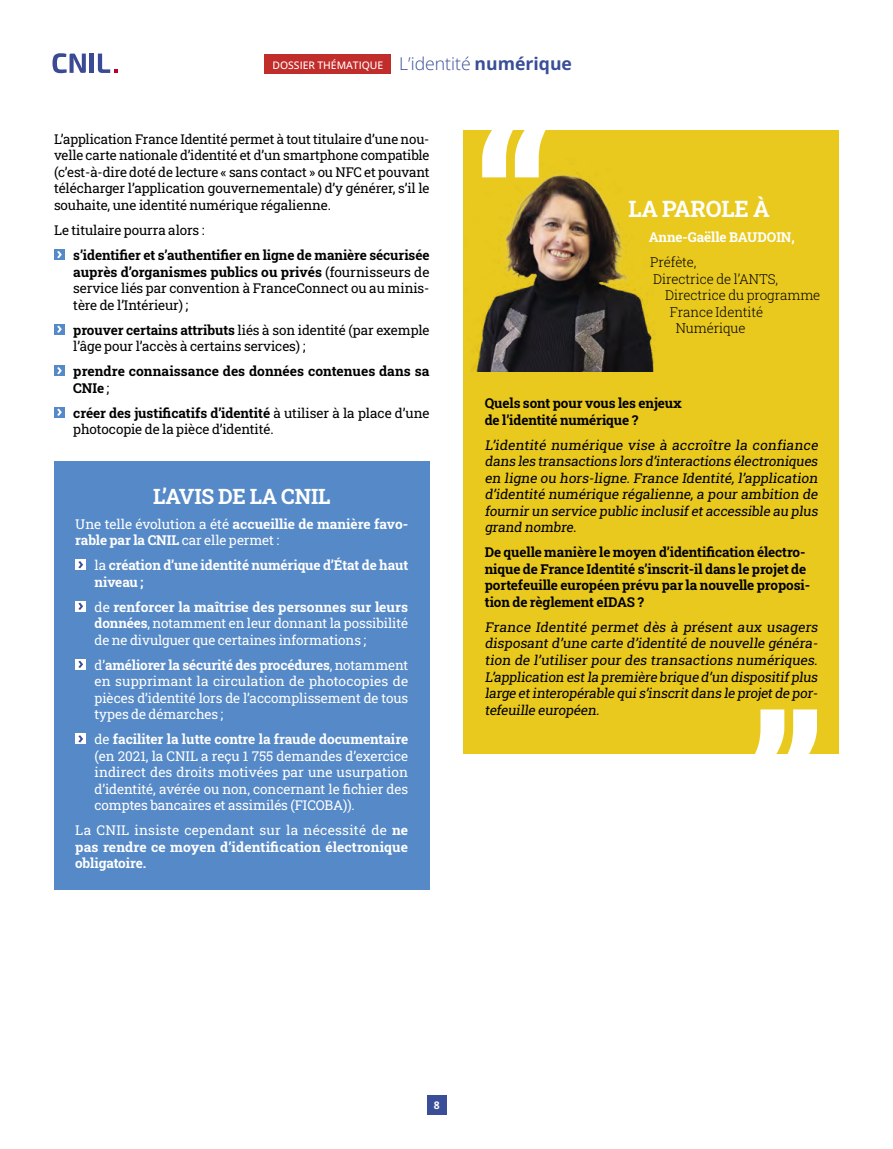
<style>
.page{position:relative;width:893px;height:1149px;background:#fff}
.page>*{position:absolute;margin:0;border:0;box-sizing:border-box;transform-origin:0 0}
.t1{font:700 22.5px "Roboto Slab";letter-spacing:-.005em;color:#fff}
.t2{font:700 21px "Roboto Slab";letter-spacing:-.005em;color:#fff}
.t3{font:13.5px/16.5px "Roboto Slab";letter-spacing:-.005em;color:#000;text-align:justify}
.t4{font:13.5px/16.5px "Roboto Slab";letter-spacing:-.005em;color:#fff;text-align:justify}
.t5{font:700 13.5px/16.5px "Roboto Slab";letter-spacing:-.005em;color:#000}
.t6{font:700 13.5px/16.5px "Roboto Slab";letter-spacing:-.005em;color:#fff}
.t7{font:300 13.5px "Roboto Slab";letter-spacing:-.005em;color:#000}
.t8{font:500 10.35px "Open Sans";color:#fff}
.t9{font:700 10.35px "Open Sans";color:#fff}
.s1{font-weight:300;font-size:17.55px;color:#3a4d98}
.s2{font-weight:700;font-size:17.55px;color:#3a4d98}
.s3{font-weight:400}
.s4{font-weight:700}
</style>
<div class="page">
<svg style="left:52px;top:53px;width:34px;height:20px"></svg>
<hr style="left:90px;top:54px;width:4px;height:19px;background:#3a4a95">
<svg style="left:98px;top:54px;width:19px;height:19px"></svg>
<div style="left:265px;top:54px;width:126px;height:20px;background:#c12d2a"></div>
<div style="left:427px;top:1094px;width:19px;height:20px;background:#3a4d98"></div>
<div style="left:54px;top:249px;width:11px;height:11px;background:#5589c7"></div>
<svg style="left:57px;top:251px;width:5px;height:7px"></svg>
<div style="left:54px;top:323px;width:11px;height:11px;background:#5589c7"></div>
<svg style="left:57px;top:325px;width:5px;height:8px"></svg>
<div style="left:54px;top:365px;width:11px;height:11px;background:#5589c7"></div>
<svg style="left:57px;top:367px;width:5px;height:7px"></svg>
<div style="left:54px;top:406px;width:11px;height:11px;background:#5589c7"></div>
<svg style="left:57px;top:408px;width:5px;height:8px"></svg>
<div style="left:54px;top:460px;width:375px;height:429px;background:#5589c7"></div>
<div style="left:75px;top:559px;width:11px;height:11px;background:#fff"></div>
<svg style="left:78px;top:561px;width:5px;height:7px"></svg>
<div style="left:75px;top:600px;width:11px;height:11px;background:#fff"></div>
<svg style="left:78px;top:602px;width:5px;height:7px"></svg>
<div style="left:75px;top:658px;width:11px;height:11px;background:#fff"></div>
<svg style="left:78px;top:660px;width:5px;height:7px"></svg>
<div style="left:75px;top:733px;width:11px;height:11px;background:#fff"></div>
<svg style="left:78px;top:735px;width:5px;height:7px"></svg>
<div style="left:463px;top:130px;width:376px;height:623px;background:#e9c91e"></div>
<img style="left:473px;top:173px;width:181px;height:199px">
<svg style="left:482px;top:130px;width:65px;height:47px"></svg>
<svg style="left:753px;top:709px;width:64px;height:45px"></svg>
<p class="t8" style="left:272px;top:59px;width:301px">DOSSIER THÉMATIQUE <span class="s1">L’identité</span> <span class="s2">numérique</span></p>
<p class="t3" style="left:54px;top:130px;width:377px">L’application France Identité permet à tout titulaire d’une nou&shy;velle carte nationale d’identité et d’un smartphone compatible (c’est-à-dire doté de lecture « sans contact » ou NFC et pouvant télécharger l’application gouvernementale) d’y générer, s’il le souhaite, une identité numérique régalienne.</p>
<p class="t3" style="left:54px;top:221px;width:152px">Le titulaire pourra alors :</p>
<p class="t5" style="left:73px;top:246px;width:358px;text-align:justify">s’identifier et s’authentifier en ligne de manière sécurisée auprès d’organismes publics ou privés <span class="s3">(fournisseurs de service liés par convention à FranceConnect ou au minis&shy;tère de l’Intérieur) ;</span></p>
<p class="t3" style="left:73px;top:321px;width:358px"><span class="s4">prouver certains attributs</span> liés à son identité (par exemple l’âge pour l’accès à certains services) ;</p>
<p class="t5" style="left:73px;top:362px;width:358px">prendre connaissance des données contenues dans sa<br>CNIe <span class="s3">;</span></p>
<p class="t3" style="left:73px;top:404px;width:358px"><span class="s4">créer des justificatifs d’identité</span> à utiliser à la place d’une photocopie de la pièce d’identité.</p>
<h2 class="t2" style="left:153px;top:481px;width:179px">L’AVIS DE LA CNIL</h2>
<p class="t6" style="left:75px;top:515px;width:334px"><span class="s3">Une telle évolution a été</span> accueillie de manière favo&shy;rable par la CNIL <span class="s3">car elle permet :</span></p>
<p class="t6" style="left:95px;top:556px;width:315px"><span class="s3">la</span> création d’une identité numérique d’État de haut niveau ;</p>
<p class="t4" style="left:95px;top:598px;width:315px">de <span class="s4">renforcer la maîtrise des personnes sur leurs données</span>, notamment en leur donnant la possibilité de ne divulguer que certaines informations ;</p>
<p class="t4" style="left:95px;top:656px;width:315px">d’<span class="s4">améliorer la sécurité des procédures</span>, notamment en supprimant la circulation de photocopies de pièces d’identité lors de l’accomplissement de tous types de démarches ;</p>
<p class="t4" style="left:95px;top:730px;width:315px">de <span class="s4">faciliter la lutte contre la fraude documentaire </span>(en 2021, la CNIL a reçu 1 755 demandes d’exercice indirect des droits motivées par une usurpation d’identité, avérée ou non, concernant le fichier des comptes bancaires et assimilés (FICOBA)).</p>
<p class="t6" style="left:75px;top:821px;width:334px;text-align:justify"><span class="s3">La CNIL insiste cependant sur la nécessité de</span> ne pas rendre ce moyen d’identification électronique obligatoire.</p>
<h1 class="t1" style="left:628px;top:193px;width:143px">LA PAROLE À</h1>
<p class="t6" style="left:649px;top:228px;width:147px">Anne-Gaëlle BAUDOIN,</p>
<p class="t7" style="left:650px;top:253px;width:48px">Préfète,</p>
<p class="t7" style="left:653px;top:269px;width:126px">Directrice de l’ANTS,</p>
<p class="t7" style="left:665px;top:286px;width:157px">Directrice du programme</p>
<p class="t7" style="left:670px;top:302px;width:95px">France Identité</p>
<p class="t7" style="left:676px;top:319px;width:71px">Numérique</p>
<p class="t5" style="left:485px;top:394px;width:199px">Quels sont pour vous les enjeux de l’identité numérique ?</p>
<p class="t3" style="left:485px;top:436px;width:337px">L’identité numérique vise à accroître la confiance dans les transactions lors d’interactions électroniques en ligne ou hors-ligne. France Identité, l’application d’identité numérique régalienne, a pour ambition de fournir un service public inclusifetaccessible au plus grand nombre.</p>
<p class="t5" style="left:485px;top:543px;width:327px">De quelle manière le moyen d’identification électro&shy;nique de France Identité s’inscrit-il dans le projet de portefeuille européen prévu par la nouvelle proposi&shy;tion de règlement eIDAS ?</p>
<p class="t3" style="left:485px;top:618px;width:337px">France Identité permet dès à présent aux usagers disposant d’une carte d’identité de nouvelle généra&shy;tion de l’utiliser pour des transactions numériques.<br>L’application estla première brique d’un dispositifplus large etinteropérable quis’inscritdans le projetde por&shy;tefeuille européen.</p>
<p class="t9" style="left:434px;top:1097px;width:7px">8</p>
</div>
